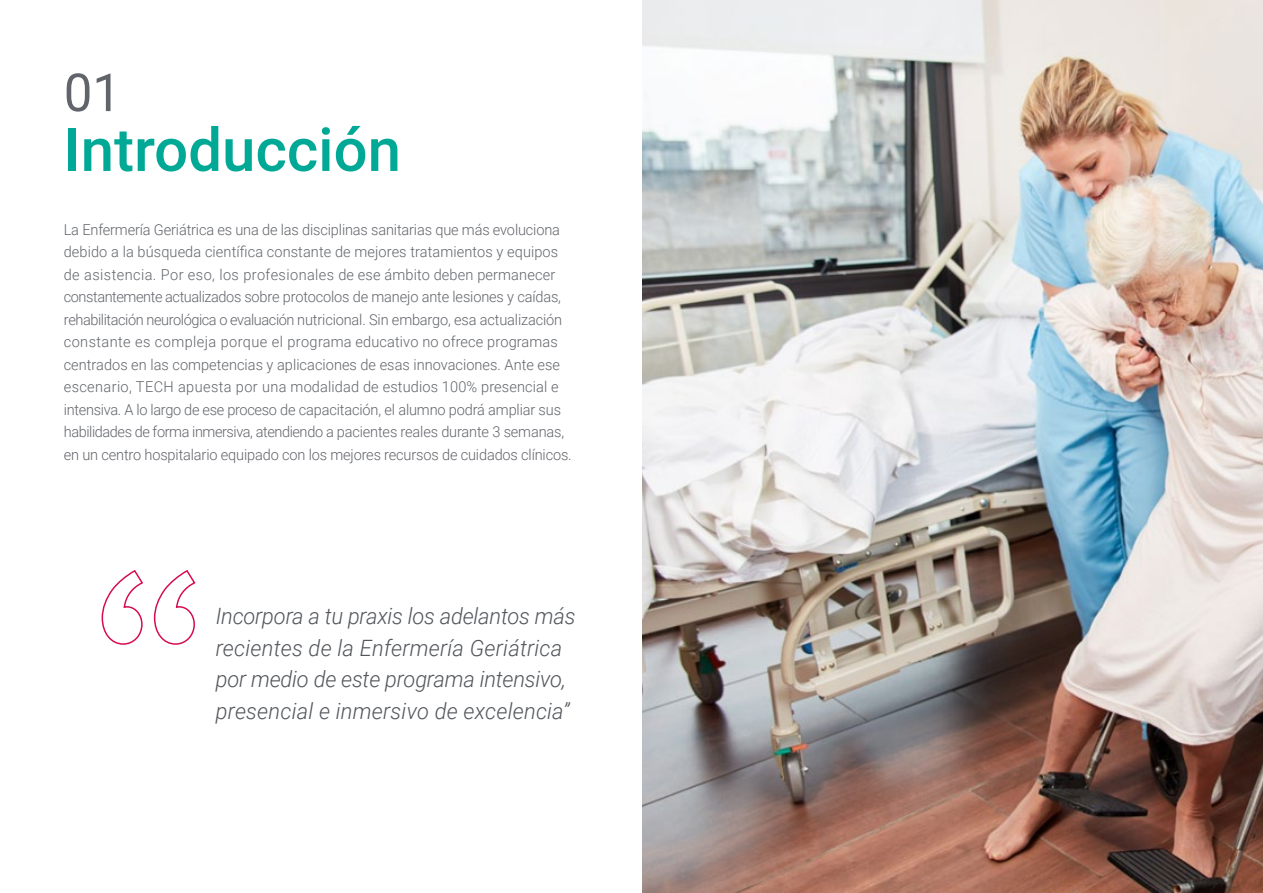
<style>
.page{position:relative;width:1263px;height:893px;background:#fff}
.page>*{position:absolute;margin:0;border:0;box-sizing:border-box;transform-origin:0 0}
.t1{font:500 60px "Roboto";color:#00a996}
.t2{font:52.5px "Roboto";color:#61646a}
.t3{font:italic 300 22.5px/31.5px "Roboto";color:#52555b}
.t4{font:300 15px/22.5px "Roboto";letter-spacing:-.01em;color:#61646a}
</style>
<div class="page">
<svg style="left:101px;top:570px;width:95px;height:75px"></svg>
<img style="left:642px;top:0;width:621px;height:893px">
<h2 class="t2" style="left:64px;top:56px;width:59px">01</h2>
<h1 class="t1" style="left:64px;top:108px;width:339px">Introducción</h1>
<p class="t4" style="left:64px;top:217px;width:509px">La Enfermería Geriátrica es una de las disciplinas sanitarias que más evoluciona debido a la búsqueda científica constante de mejores tratamientos y equipos de asistencia. Por eso, los profesionales de ese ámbito deben permanecer constantemente actualizados sobre protocolos de manejo ante lesiones y caídas, rehabilitación neurológica o evaluación nutricional. Sin embargo, esa actualización constante es compleja porque el programa educativo no ofrece programas centrados en las competencias y aplicaciones de esas innovaciones. Ante ese escenario, TECH apuesta por una modalidad de estudios 100% presencial e intensiva. A lo largo de ese proceso de capacitación, el alumno podrá ampliar sus habilidades de forma inmersiva, atendiendo a pacientes reales durante 3 semanas, en un centro hospitalario equipado con los mejores recursos de cuidados clínicos.</p>
<h3 class="t3" style="left:216px;top:600px;width:361px">Incorpora a tu praxis los adelantos más recientes de la Enfermería Geriátrica por medio de este programa intensivo, presencial e inmersivo de excelencia”</h3>
</div>
